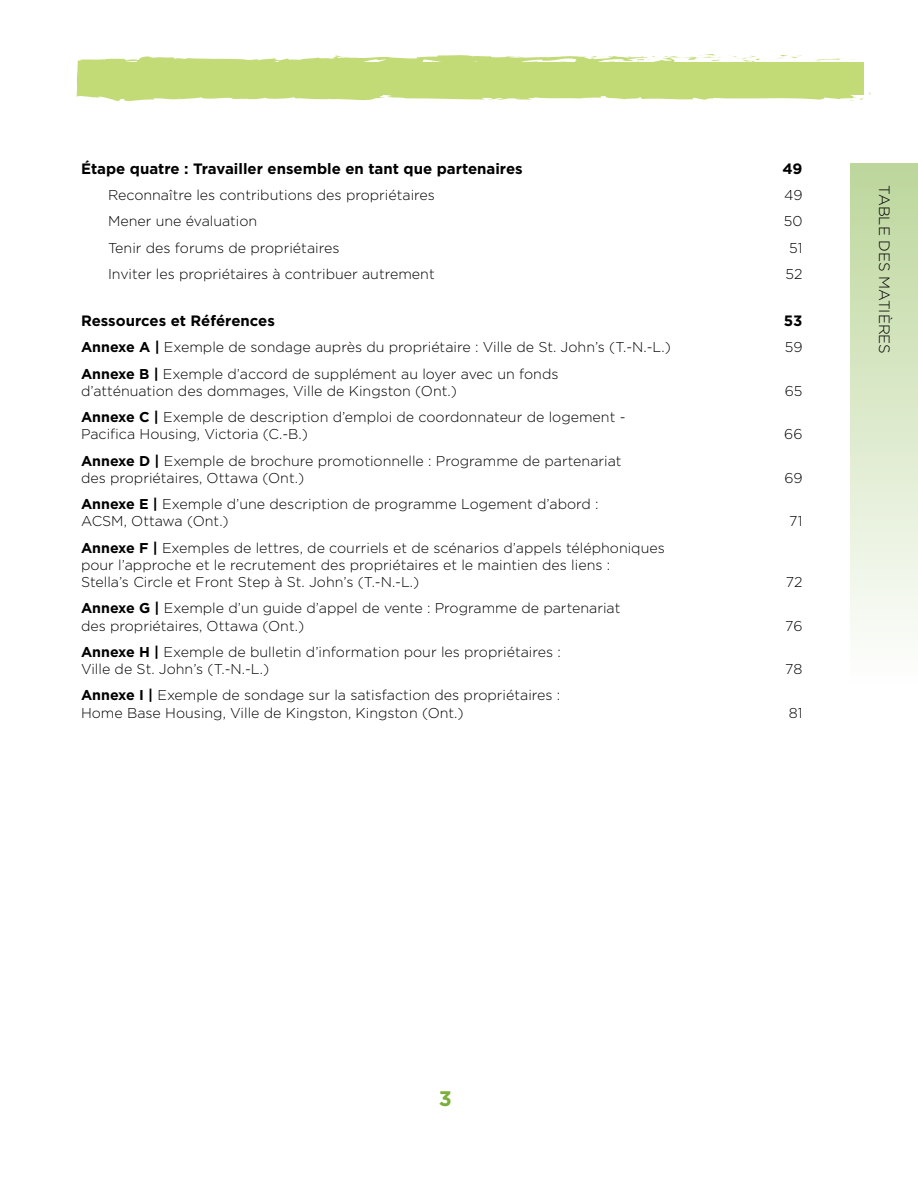
<style>
.page{position:relative;width:918px;height:1188px;background:#fff}
.page>*{position:absolute;margin:0;border:0;box-sizing:border-box;transform-origin:0 0}
.t1{font:700 21px "Gotham";color:#7bae3a}
.t2{font:700 15px "Gotham";color:#000}
.t3{font:300 15px "Gotham";color:#000}
.t4{font:300 14.25px/17.2px "Gotham";color:#000}
.s1{font-weight:700}
</style>
<div class="page">
<div style="left:850px;top:163px;width:68px;height:527px;background:linear-gradient(to bottom,#bcd69c,#fff)"></div>
<svg style="left:76px;top:54px;width:794px;height:47px;background:#cce18e"></svg>
<h4 class="t2" style="left:81px;top:160px;width:443px">Étape quatre : Travailler ensemble en tant que partenaires</h4>
<h4 class="t2" style="left:782px;top:160px;width:22px">49</h4>
<p class="t4" style="left:108px;top:186px;width:329px">Reconnaître les contributions des propriétaires</p>
<p class="t4" style="left:784px;top:186px;width:20px">49</p>
<p class="t4" style="left:108px;top:213px;width:151px">Mener une évaluation</p>
<p class="t4" style="left:784px;top:213px;width:20px">50</p>
<p class="t4" style="left:108px;top:239px;width:233px">Tenir des forums de propriétaires</p>
<p class="t4" style="left:789px;top:239px;width:15px">51</p>
<p class="t4" style="left:108px;top:265px;width:328px">Inviter les propriétaires à contribuer autrement</p>
<p class="t4" style="left:786px;top:265px;width:18px">52</p>
<h4 class="t2" style="left:81px;top:312px;width:195px">Ressources et Références</h4>
<h4 class="t2" style="left:784px;top:312px;width:20px">53</h4>
<p class="t4" style="left:81px;top:339px;width:591px"><span class="s1">Annexe A |</span> Exemple de sondage auprès du propriétaire : Ville de St. John’s (T.-N.-L.)</p>
<p class="t4" style="left:785px;top:339px;width:19px">59</p>
<p class="t4" style="left:81px;top:365px;width:479px"><span class="s1">Annexe B |</span> Exemple d’accord de supplément au loyer avec un fonds d’atténuation des dommages, Ville de Kingston (Ont.)</p>
<p class="t4" style="left:785px;top:382px;width:19px">65</p>
<p class="t4" style="left:81px;top:408px;width:546px"><span class="s1">Annexe C |</span> Exemple de description d’emploi de coordonnateur de logement -<br>Pacifica Housing, Victoria (C.-B.)</p>
<p class="t4" style="left:81px;top:452px;width:542px"><span class="s1">Annexe D |</span> Exemple de brochure promotionnelle : Programme de partenariat des propriétaires, Ottawa (Ont.)</p>
<p class="t4" style="left:81px;top:495px;width:519px"><span class="s1">Annexe E |</span> Exemple d’une description de programme Logement d’abord :<br>ACSM, Ottawa (Ont.)</p>
<p class="t4" style="left:81px;top:539px;width:585px"><span class="s1">Annexe F |</span> Exemples de lettres, de courriels et de scénarios d’appels téléphoniques pour l’approche et le recrutement des propriétaires et le maintien des liens :<br>Stella’s Circle et Front Step à St. John’s (T.-N.-L.)</p>
<p class="t4" style="left:81px;top:600px;width:541px"><span class="s1">Annexe G |</span> Exemple d’un guide d’appel de vente : Programme de partenariat des propriétaires, Ottawa (Ont.)</p>
<p class="t4" style="left:81px;top:643px;width:481px"><span class="s1">Annexe H |</span> Exemple de bulletin d’information pour les propriétaires :<br>Ville de St. John’s (T.-N.-L.)</p>
<p class="t4" style="left:81px;top:687px;width:481px"><span class="s1">Annexe I |</span> Exemple de sondage sur la satisfaction des propriétaires :<br>Home Base Housing, Ville de Kingston, Kingston (Ont.)</p>
<p class="t4" style="left:784px;top:426px;width:20px">66</p>
<p class="t4" style="left:784px;top:469px;width:20px">69</p>
<p class="t4" style="left:789px;top:513px;width:15px">71</p>
<p class="t4" style="left:786px;top:573px;width:18px">72</p>
<p class="t4" style="left:785px;top:617px;width:19px">76</p>
<p class="t4" style="left:785px;top:660px;width:19px">78</p>
<p class="t4" style="left:789px;top:704px;width:15px">81</p>
<p class="t3" style="left:894px;top:185px;width:170px;rotate:90deg">TABLE DES MATIÈRES</p>
<h1 class="t1" style="left:439px;top:1086px;width:15px">3</h1>
</div>
